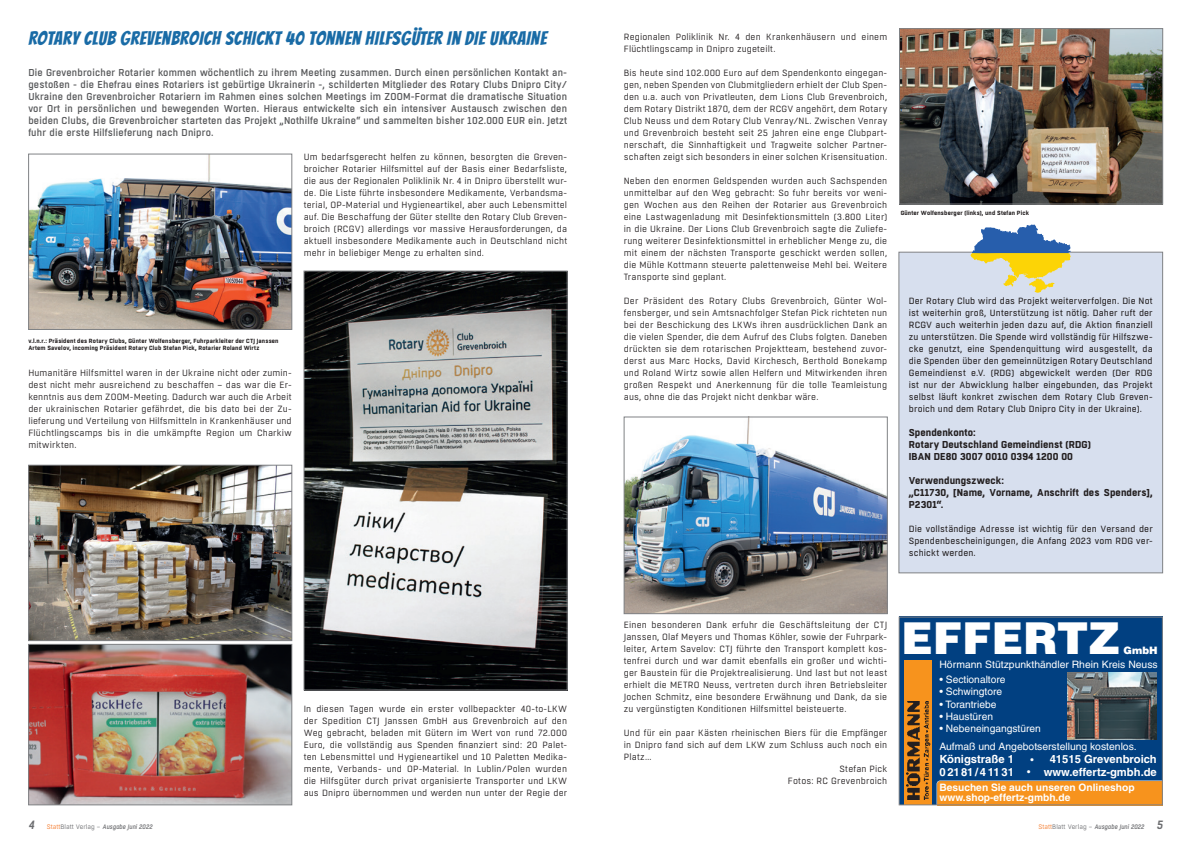
<style>
.page{position:relative;width:1191px;height:842px;background:#fff}
.page>*{position:absolute;margin:0;border:0;box-sizing:border-box;transform-origin:0 0}
.t1{font:900 43.9px "Helvetica LT";color:#fff}
.t2{font:19px "Bangers";letter-spacing:.035em;color:#196ba6}
.t3{font:700 11.2px/12.3px "Helvetica LT";color:#fff;text-align:right}
.t4{font:10.2px "Helvetica LT";color:#fff}
.t5{font:700 10.2px/10.2px "Helvetica LT";color:#fff}
.t6{font:900 10.2px "Helvetica LT";color:#fff}
.t7{font:500 10px/12px "Boxed";letter-spacing:.02em;color:#57585a;text-align:justify}
.t8{font:700 10px/12px "Boxed";letter-spacing:.005em;color:#231f20}
.t9{font:9px/12px "Boxed";letter-spacing:.015em;color:#231f20;text-align:justify}
.t10{font:9px/12px "Boxed";letter-spacing:.01em;color:#231f20;text-align:justify}
.t11{font:italic 500 6.5px "Boxed";color:#6c6d70}
.t12{font:700 6px/7.2px "Boxed";letter-spacing:.025em;color:#231f20}
.s1{font-size:9.2px}
.s2{font-weight:600;font-size:12px}
.s3{font-weight:400;font-style:normal;color:#f4792a}
.s4{font-weight:400;font-style:normal}
</style>
<div class="page">
<img style="left:30px;top:156px;width:260px;height:172px">
<div style="left:28px;top:154px;width:264px;height:176px;border:1px solid #808285"></div>
<img style="left:30px;top:467px;width:260px;height:172px">
<div style="left:28px;top:465px;width:264px;height:176px;border:1px solid #808285"></div>
<img style="left:306px;top:273px;width:259px;height:415px">
<div style="left:304px;top:271px;width:263px;height:419px;border:1px solid #808285"></div>
<img style="left:626px;top:419px;width:259px;height:193px">
<div style="left:624px;top:417px;width:263px;height:197px;border:1px solid #808285"></div>
<img style="left:901px;top:30px;width:260px;height:172px">
<div style="left:899px;top:28px;width:264px;height:176px;border:1px solid #808285"></div>
<img style="left:30px;top:646px;width:260px;height:157px">
<div style="left:28px;top:644px;width:264px;height:161px;border:1px solid #808285"></div>
<div style="left:898px;top:252px;width:265px;height:321px;background:#d7dfee;border:1px solid #808285"></div>
<svg style="left:970px;top:225px;width:100px;height:68px"></svg>
<div style="left:899px;top:617px;width:263px;height:188px;background:#014081"></div>
<div style="left:904px;top:660px;width:28px;height:145px;background:#f7931d"></div>
<img style="left:906px;top:702px;width:24px;height:97px">
<svg style="left:936px;top:780px;width:224px;height:23px;background:#f09325"></svg>
<img style="left:1067px;top:673px;width:89px;height:66px">
<div style="left:899px;top:617px;width:263px;height:188px;border:1px solid #808285"></div>
<h2 class="t2" style="left:28px;top:24px;width:520px">ROTARY CLUB GREVENBROICH SCHICKT 40 TONNEN HILFSGÜTER IN DIE UKRAINE</h2>
<p class="t7" style="left:28px;top:67px;width:540px">Die Grevenbroicher Rotarier kommen wöchentlich zu ihrem Meeting zusammen. Durch einen persönlichen Kontakt an&shy;gestoßen - die Ehefrau eines Rotariers ist gebürtige Ukrainerin -, schilderten Mitglieder des Rotary Clubs Dnipro City/ Ukraine den Grevenbroicher Rotariern im Rahmen eines solchen Meetings im ZOOM-Format die dramatische Situation vor Ort in persönlichen und bewegenden Worten. Hieraus entwickelte sich ein intensiver Austausch zwischen den beiden Clubs, die Grevenbroicher starteten das Projekt „Nothilfe Ukraine“ und sammelten bisher 102.000 EUR ein. Jetzt fuhr die erste Hilfslieferung nach Dnipro.</p>
<p class="t9" style="left:304px;top:151px;width:265px">Um bedarfsgerecht helfen zu können, besorgten die Greven&shy;broicher Rotarier Hilfsmittel auf der Basis einer Bedarfsliste, die aus der Regionalen Poliklinik Nr. 4 in Dnipro überstellt wur&shy;de. Die Liste führte insbesondere Medikamente, Verbandsma&shy;terial, OP-Material und Hygieneartikel, aber auch Lebensmittel auf. Die Beschaffung der Güter stellte den Rotary Club Greven&shy;broich (RCGV) allerdings vor massive Herausforderungen, da aktuell insbesondere Medikamente auch in Deutschland nicht mehr in beliebiger Menge zu erhalten sind.</p>
<p class="t12" style="left:28px;top:337px;width:252px">v.l.n.r.: Präsident des Rotary Clubs, Günter Wolfensberger, Fuhrparkleiter der CTJ Janssen<br>Artem Savelov, incoming Präsident Rotary Club Stefan Pick, Rotarier Roland Wirtz</p>
<p class="t9" style="left:28px;top:367px;width:265px">Humanitäre Hilfsmittel waren in der Ukraine nicht oder zumin&shy;dest nicht mehr ausreichend zu beschaffen – das war die Er&shy;kenntnis aus dem ZOOM-Meeting. Dadurch war auch die Arbeit der ukrainischen Rotarier gefährdet, die bis dato bei der Zu&shy;lieferung und Verteilung von Hilfsmitteln in Krankenhäuser und Flüchtlingscamps bis in die umkämpfte Region um Charkiw mitwirkten.</p>
<p class="t9" style="left:304px;top:703px;width:265px">In diesen Tagen wurde ein erster vollbepackter 40-to-LKW der Spedition CTJ Janssen GmbH aus Grevenbroich auf den Weg gebracht, beladen mit Gütern im Wert von rund 72.000<br>Euro, die vollständig aus Spenden finanziert sind: 20 Palet&shy;ten Lebensmittel und Hygieneartikel und 10 Paletten Medika&shy;mente, Verbands- und OP-Material. In Lublin/Polen wurden die Hilfsgüter durch privat organisierte Transporter und LKW aus Dnipro übernommen und werden nun unter der Regie der</p>
<p class="t9" style="left:624px;top:31px;width:265px">Regionalen Poliklinik Nr. 4 den Krankenhäusern und einem<br>Flüchtlingscamp in Dnipro zugeteilt.</p>
<p class="t9" style="left:624px;top:67px;width:265px">Bis heute sind 102.000 Euro auf dem Spendenkonto eingegan&shy;gen, neben Spenden von Clubmitgliedern erhielt der Club Spen&shy;den u.a. auch von Privatleuten, dem Lions Club Grevenbroich, dem Rotary Distrikt 1870, dem der RCGV angehört, dem Rotary Club Neuss und dem Rotary Club Venray/NL. Zwischen Venray und Grevenbroich besteht seit 25 Jahren eine enge Clubpart&shy;nerschaft, die Sinnhaftigkeit und Tragweite solcher Partner&shy;schaften zeigt sich besonders in einer solchen Krisensituation.</p>
<p class="t9" style="left:624px;top:175px;width:265px">Neben den enormen Geldspenden wurden auch Sachspenden unmittelbar auf den Weg gebracht: So fuhr bereits vor weni&shy;gen Wochen aus den Reihen der Rotarier aus Grevenbroich eine Lastwagenladung mit Desinfektionsmitteln (3.800 Liter) in die Ukraine. Der Lions Club Grevenbroich sagte die Zuliefe&shy;rung weiterer Desinfektionsmittel in erheblicher Menge zu, die mit einem der nächsten Transporte geschickt werden sollen, die Mühle Kottmann steuerte palettenweise Mehl bei. Weitere Transporte sind geplant.</p>
<p class="t9" style="left:624px;top:295px;width:265px">Der Präsident des Rotary Clubs Grevenbroich, Günter Wol&shy;fensberger, und sein Amtsnachfolger Stefan Pick richteten nun bei der Beschickung des LKWs ihren ausdrücklichen Dank an die vielen Spender, die dem Aufruf des Clubs folgten. Daneben drückten sie dem rotarischen Projektteam, bestehend zuvor&shy;derst aus Marc Hocks, David Kirchesch, Berthold Bonekamp und Roland Wirtz sowie allen Helfern und Mitwirkenden ihren großen Respekt und Anerkennung für die tolle Teamleistung aus, ohne die das Projekt nicht denkbar wäre.</p>
<p class="t12" style="left:900px;top:209px;width:130px">Günter Wolfensberger (links), und Stefan Pick</p>
<p class="t10" style="left:909px;top:295px;width:245px">Der Rotary Club wird das Projekt weiterverfolgen. Die Not ist weiterhin groß, Unterstützung ist nötig. Daher ruft der RCGV auch weiterhin jeden dazu auf, die Aktion finanziell zu unterstützen. Die Spende wird vollständig für Hilfszwe&shy;cke genutzt, eine Spendenquittung wird ausgestellt, da die Spenden über den gemeinnützigen Rotary Deutschland Gemeindienst e.V. (RDG) abgewickelt werden (Der RDG ist nur der Abwicklung halber eingebunden, das Projekt selbst läuft konkret zwischen dem Rotary Club Greven&shy;broich und dem Rotary Club Dnipro City in der Ukraine).</p>
<p class="t8" style="left:909px;top:427px;width:184px">Spendenkonto:<br>Rotary Deutschland Gemeindienst (RDG)<br>IBAN DE80 3007 0010 0394 1200 00</p>
<p class="t8" style="left:909px;top:475px;width:245px">Verwendungszweck:<br>„C11730, [Name, Vorname, Anschrift des Spenders],<br>P2301“.</p>
<p class="t10" style="left:909px;top:523px;width:245px">Die vollständige Adresse ist wichtig für den Versand der Spendenbescheinigungen, die Anfang 2023 vom RDG ver&shy;schickt werden.</p>
<p class="t9" style="left:624px;top:619px;width:265px">Einen besonderen Dank erfuhr die Geschäftsleitung der CTJ Janssen, Olaf Meyers und Thomas Köhler, sowie der Fuhrpark&shy;leiter, Artem Savelov: CTJ führte den Transport komplett kos&shy;tenfrei durch und war damit ebenfalls ein großer und wichti&shy;ger Baustein für die Projektrealisierung. Und last but not least erhielt die METRO Neuss, vertreten durch ihren Betriebsleiter Jochen Schmitz, eine besondere Erwähnung und Dank, da sie zu vergünstigten Konditionen Hilfsmittel beisteuerte.</p>
<p class="t9" style="left:624px;top:727px;width:265px">Und für ein paar Kästen rheinischen Biers für die Empfänger</p>
<p class="t9" style="left:624px;top:739px;width:265px">in Dnipro fand sich auf dem LKW zum Schluss auch noch ein</p>
<p class="t9" style="left:624px;top:751px;width:29px">Platz…</p>
<p class="t9" style="left:839px;top:763px;width:49px">Stefan Pick</p>
<p class="t9" style="left:787px;top:775px;width:101px">Fotos: RC Grevenbroich</p>
<h1 class="t1" style="left:901px;top:610px;width:220px">EFFERTZ</h1>
<p class="t6" style="left:1123px;top:644px;width:36px">GmbH</p>
<p class="t4" style="left:939px;top:658px;width:220px">Hörmann Stützpunkthändler Rhein Kreis Neuss</p>
<p class="t4" style="left:939px;top:673px;width:68px">• Sectionaltore</p>
<p class="t4" style="left:939px;top:686px;width:64px">• Schwingtore</p>
<p class="t4" style="left:939px;top:698px;width:58px">• Torantriebe</p>
<p class="t4" style="left:939px;top:710px;width:55px">• Haustüren</p>
<p class="t4" style="left:939px;top:722px;width:103px">• Nebeneingangstüren</p>
<p class="t4" style="left:939px;top:741px;width:199px">Aufmaß und Angebotserstellung kostenlos.</p>
<p class="t3" style="left:939px;top:753px;width:219px"><span class="s1">•</span> 41515 Grevenbroich<br>0 2181 / 4 11 31 <span class="s1">•</span> www.effertz-gmbh.de</p>
<p class="t3" style="left:939px;top:753px;width:76px">Königstraße 1</p>
<p class="t5" style="left:939px;top:782px;width:197px">Besuchen Sie auch unseren Onlineshop www.shop-effertz-gmbh.de</p>
<p class="t11" style="left:28px;top:822px;width:125px"><span class="s2">4</span> <span class="s3">Statt</span><span class="s4">Blatt Verlag –</span> Ausgabe Juni 2022</p>
<p class="t11" style="left:1038px;top:822px;width:125px"><span class="s3">Statt</span><span class="s4">Blatt Verlag –</span> Ausgabe Juni 2022 <span class="s2">5</span></p>
</div>
